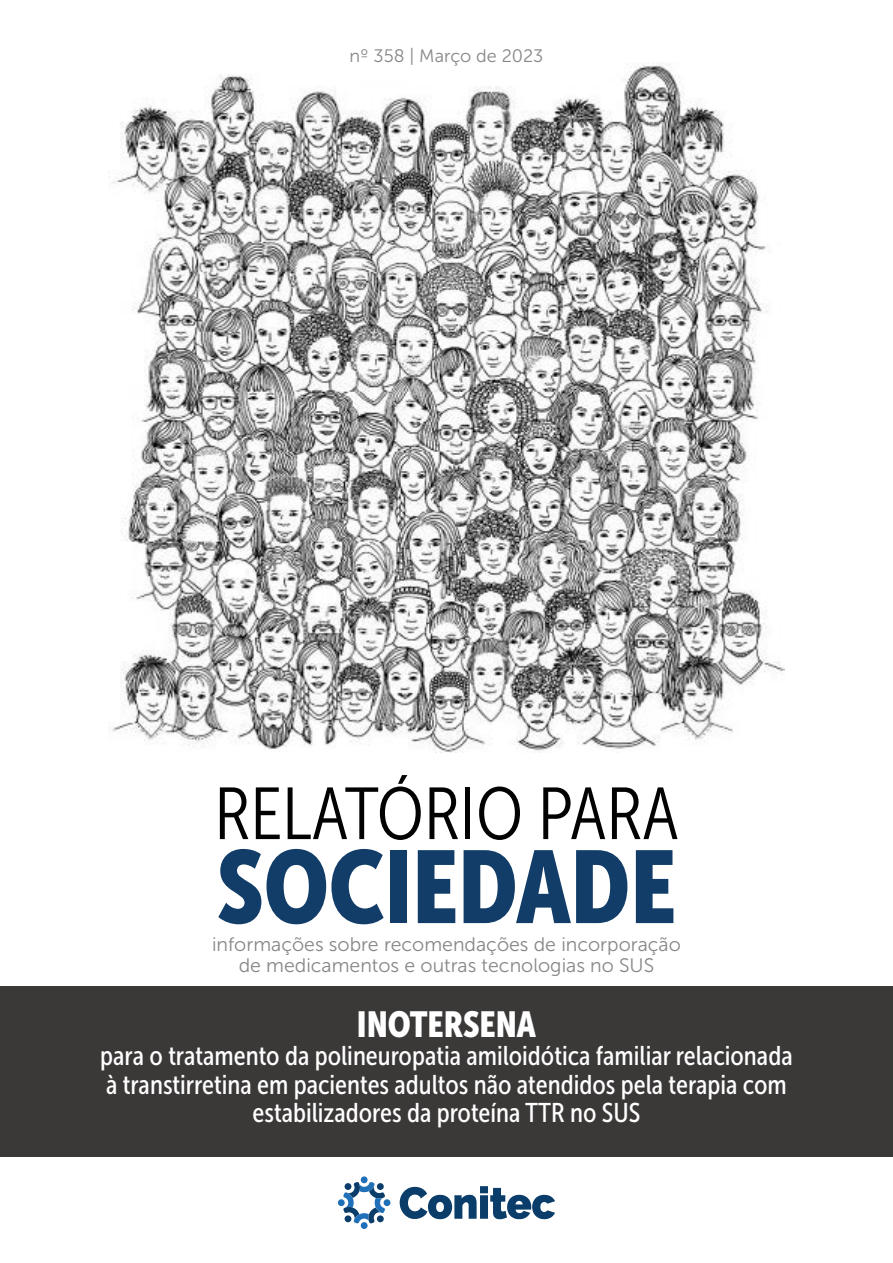
<style>
.page{position:relative;width:893px;height:1263px;background:#fff}
.page>*{position:absolute;margin:0;border:0;box-sizing:border-box;transform-origin:0 0}
.t1{font:102px "Museo Sans Cond 900";color:#123d68}
.t2{font:73.5px "Museo Sans Cond 300";color:#020203}
.t3{font:36px "Museo Sans Cond 900";color:#fff}
.t4{font:27px/28.5px "Museo Sans Cond 500";color:#fff;text-align:center}
.t5{font:19.5px/21px "Museo Sans 300";color:#878787;text-align:center}
.t6{font:18px "Museo Sans 300";color:#878787}
</style>
<div class="page">
<img style="left:108px;top:62px;width:677px;height:691px">
<div style="left:271px;top:39px;width:336px;height:41px;background:#fff"></div>
<svg style="left:400px;top:1186px;width:155px;height:33px"></svg>
<div style="left:361px;top:1176px;width:7px;height:7px;background:#1f70b8;border-radius:50%"></div>
<div style="left:384px;top:1199px;width:6px;height:7px;background:#1f70b8;border-radius:50%"></div>
<div style="left:338px;top:1199px;width:7px;height:7px;background:#1f70b8;border-radius:50%"></div>
<div style="left:361px;top:1222px;width:7px;height:7px;background:#1f70b8;border-radius:50%"></div>
<svg style="left:343px;top:1182px;width:42px;height:41px"></svg>
<div style="left:0;top:986px;width:893px;height:171px;background:#3b3838"></div>
<p class="t6" style="left:350px;top:46px;width:195px">nº 358 | Março de 2023</p>
<h2 class="t2" style="left:214px;top:774px;width:466px">RELATÓRIO PARA</h2>
<h1 class="t1" style="left:217px;top:829px;width:461px">SOCIEDADE</h1>
<p class="t5" style="left:212px;top:934px;width:470px">informações sobre recomendações de incorporação de medicamentos e outras tecnologias no SUS</p>
<h3 class="t3" style="left:357px;top:1004px;width:181px">INOTERSENA</h3>
<p class="t4" style="left:100px;top:1042px;width:694px">para o tratamento da polineuropatia amiloidótica familiar relacionada à transtirretina em pacientes adultos não atendidos pela terapia com estabilizadores da proteína TTR no SUS</p>
</div>
